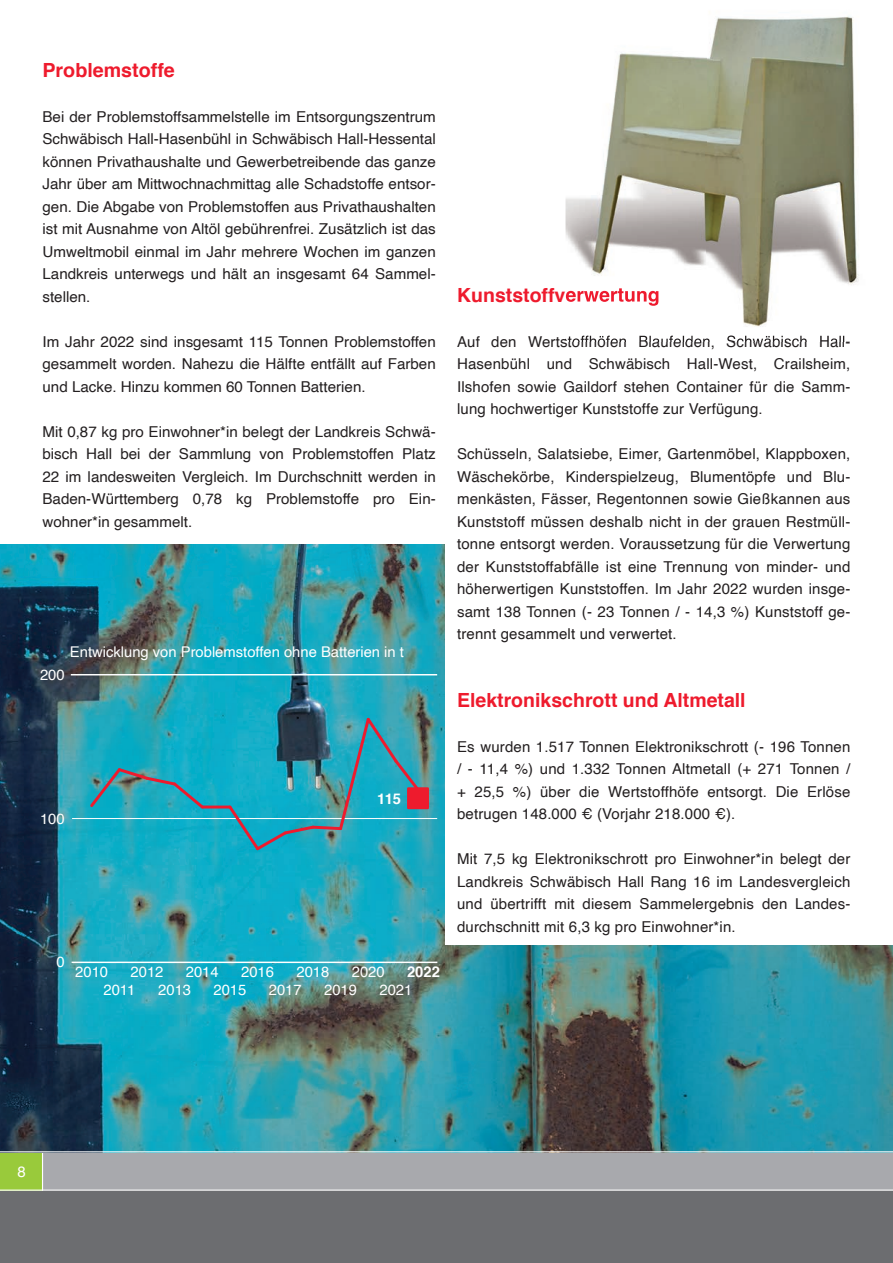
<style>
.page{position:relative;width:893px;height:1263px;background:#fff}
.page>*{position:absolute;margin:0;border:0;box-sizing:border-box;transform-origin:0 0}
.t1{font:700 19.5px "Helvetica";color:#ee1b2d}
.t2{font:15px/22.5px "Helvetica";letter-spacing:.01em;color:#231f20;text-align:justify}
.t3{font:15px "Helvetica";color:#fff}
.t4{font:14.7px/18.5px "Helvetica";color:#fff}
.t5{font:700 14.7px "Helvetica";color:#fff}
</style>
<div class="page">
<div style="left:43px;top:1152px;width:850px;height:39px;background:#a8a9ad"></div>
<div style="left:0;top:1191px;width:893px;height:72px;background:#6c6d70"></div>
<div style="left:0;top:1152px;width:43px;height:39px;background:#99ca3b"></div>
<hr style="left:42px;top:1152px;width:1px;height:39px;background:#fff">
<hr style="left:0;top:1189px;width:893px;height:2px;background:#fff">
<img style="left:0;top:544px;width:893px;height:607px">
<div style="left:445px;top:531px;width:448px;height:414px;background:#fff"></div>
<img style="left:706px;top:16px;width:153px;height:311px">
<img style="left:565px;top:53px;width:141px;height:251px">
<img style="left:565px;top:287px;width:93px;height:19px">
<img style="left:565px;top:335px;width:285px;height:7px">
<hr style="left:72px;top:961px;width:365px;height:2px;background:#fff">
<hr style="left:72px;top:818px;width:365px;height:1px;background:#fff">
<hr style="left:71px;top:674px;width:366px;height:1px;background:#fff">
<svg style="left:88px;top:765px;width:118px;height:46px;background:#2f9db0"></svg>
<hr style="left:202px;top:805px;width:28px;height:3px;background:#ee1b2d">
<svg style="left:226px;top:715px;width:202px;height:138px;background:#2c9aae"></svg>
<div style="left:408px;top:788px;width:20px;height:20px;background:#ee1b2d"></div>
<div style="left:407px;top:787px;width:22px;height:22px;border:2px solid #ee1b2d"></div>
<h1 class="t1" style="left:43px;top:54px;width:134px">Problemstoffe</h1>
<p class="t2" style="left:43px;top:105px;width:395px">Bei der Problemstoffsammelstelle im Entsorgungszentrum Schwäbisch Hall-Hasenbühl in Schwäbisch Hall-Hessental können Privathaushalte und Gewerbetreibende das ganze Jahr über am Mittwochnachmittag alle Schadstoffe entsor&shy;gen. Die Abgabe von Problemstoffen aus Privathaushalten ist mit Ausnahme von Altöl gebührenfrei. Zusätzlich ist das Umweltmobil einmal im Jahr mehrere Wochen im ganzen Landkreis unterwegs und hält an insgesamt 64 Sammel&shy;stellen.</p>
<p class="t2" style="left:43px;top:330px;width:395px">Im Jahr 2022 sind insgesamt 115 Tonnen Problemstoffen gesammelt worden. Nahezu die Hälfte entfällt auf Farben und Lacke. Hinzu kommen 60 Tonnen Batterien.</p>
<p class="t2" style="left:43px;top:420px;width:395px">Mit 0,87 kg pro Einwohner*in belegt der Landkreis Schwä&shy;bisch Hall bei der Sammlung von Problemstoffen Platz 22 im landesweiten Vergleich. Im Durchschnitt werden in Baden-Württemberg 0,78 kg Problemstoffe pro Ein&shy;wohner*in gesammelt.</p>
<p class="t4" style="left:70px;top:643px;width:336px">Entwicklung von Problemstoffen ohne Batterien in t</p>
<p class="t4" style="left:40px;top:666px;width:26px">200</p>
<p class="t4" style="left:40px;top:810px;width:26px">100</p>
<p class="t5" style="left:377px;top:787px;width:25px">115</p>
<p class="t4" style="left:57px;top:953px;width:10px">0</p>
<p class="t5" style="left:407px;top:960px;width:34px">2022</p>
<p class="t4" style="left:75px;top:963px;width:34px">2010</p>
<p class="t4" style="left:103px;top:963px;width:61px;text-indent:27px">2012<br>2011</p>
<p class="t4" style="left:158px;top:963px;width:62px;text-indent:28px">2014<br>2013</p>
<p class="t4" style="left:214px;top:963px;width:62px;text-indent:28px">2016<br>2015</p>
<p class="t4" style="left:269px;top:963px;width:62px;text-indent:28px">2018<br>2017</p>
<p class="t4" style="left:324px;top:963px;width:62px;text-indent:28px">2020<br>2019</p>
<p class="t4" style="left:379px;top:981px;width:34px">2021</p>
<h1 class="t1" style="left:457px;top:279px;width:204px">Kunststoffverwertung</h1>
<p class="t2" style="left:457px;top:330px;width:395px">Auf den Wertstoffhöfen Blaufelden, Schwäbisch Hall-Hasenbühl und Schwäbisch Hall-West, Crailsheim, Ilshofen sowie Gaildorf stehen Container für die Samm&shy;lung hochwertiger Kunststoffe zur Verfügung.</p>
<p class="t2" style="left:457px;top:443px;width:395px">Schüsseln, Salatsiebe, Eimer, Gartenmöbel, Klappboxen, Wäschekörbe, Kinderspielzeug, Blumentöpfe und Blu&shy;menkästen, Fässer, Regentonnen sowie Gießkannen aus Kunststoff müssen deshalb nicht in der grauen Restmüll&shy;tonne entsorgt werden. Voraussetzung für die Verwertung der Kunststoffabfälle ist eine Trennung von minder- und höherwertigen Kunststoffen. Im Jahr 2022 wurden insge&shy;samt 138 Tonnen (- 23 Tonnen / - 14,3 %) Kunststoff ge&shy;trennt gesammelt und verwertet.</p>
<h1 class="t1" style="left:457px;top:684px;width:290px">Elektronikschrott und Altmetall</h1>
<p class="t2" style="left:457px;top:735px;width:395px">Es wurden 1.517 Tonnen Elektronikschrott (- 196 Tonnen / - 11,4 %) und 1.332 Tonnen Altmetall (+ 271 Tonnen / + 25,5 %) über die Wertstoffhöfe entsorgt. Die Erlöse betrugen 148.000 € (Vorjahr 218.000 €).</p>
<p class="t2" style="left:457px;top:848px;width:395px">Mit 7,5 kg Elektronikschrott pro Einwohner*in belegt der Landkreis Schwäbisch Hall Rang 16 im Landesvergleich und übertrifft mit diesem Sammelergebnis den Landes&shy;durchschnitt mit 6,3 kg pro Einwohner*in.</p>
<p class="t3" style="left:17px;top:1160px;width:10px">8</p>
</div>
